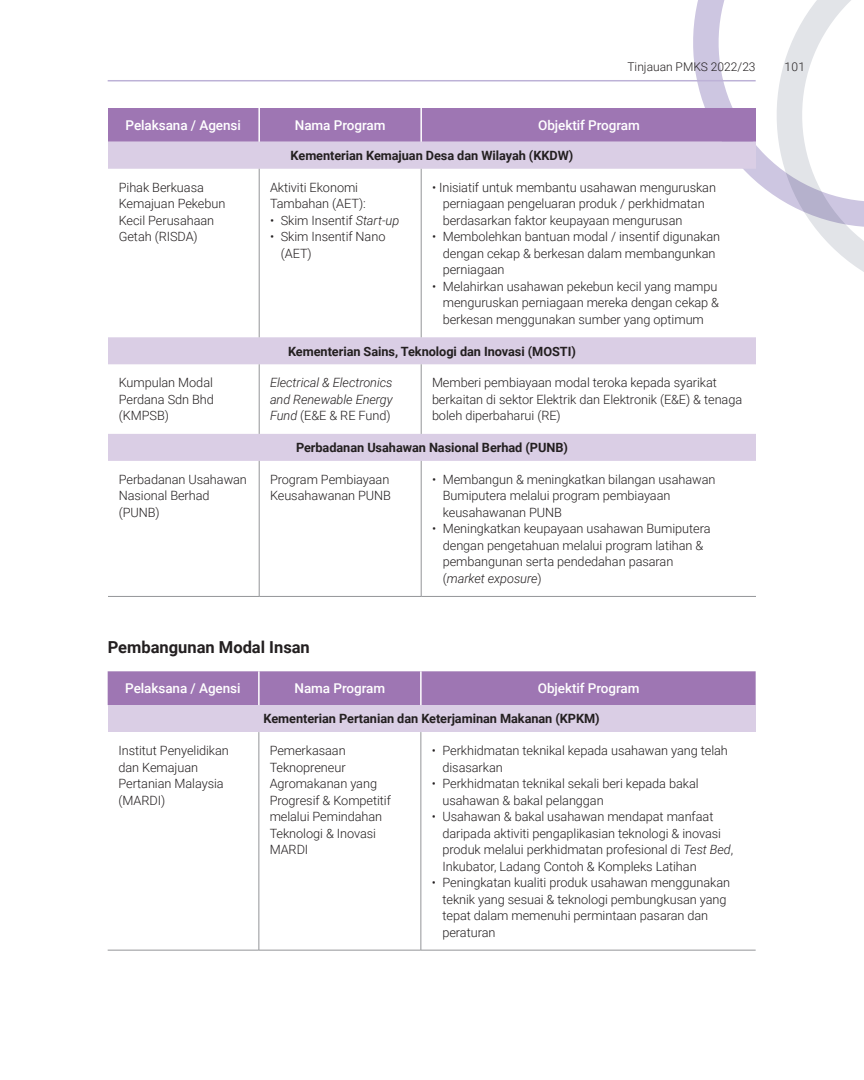
<style>
.page{position:relative;width:864px;height:1080px;background:#fff}
.page>*{position:absolute;margin:0;border:0;box-sizing:border-box;transform-origin:0 0}
.t1{font:700 16.5px "Roboto";color:#231f20}
.t2{font:500 13.5px "Roboto";letter-spacing:-.005em;color:#fff}
.t3{font:300 12.75px/16.5px "Roboto";letter-spacing:-.005em;color:#231f20}
.t4{font:700 12.75px "Roboto";letter-spacing:-.005em;color:#231f20}
.t5{font:italic 300 12.75px/16.5px "Roboto";letter-spacing:-.005em;color:#231f20;text-align:justify}
.t6{font:300 12px "Roboto";color:#231f20}
.s1{font-style:italic}
.s2{font-style:normal}
</style>
<div class="page">
<svg style="left:689px;top:0;width:84px;height:195px"></svg>
<svg style="left:773px;top:0;width:91px;height:272px"></svg>
<hr style="left:108px;top:80px;width:648px;height:1px;background:#bdb2d7">
<div style="left:108px;top:108px;width:648px;height:34px;background:#9e76b3"></div>
<svg style="left:108px;top:142px;width:648px;height:319px"></svg>
<hr style="left:258px;top:108px;width:2px;height:34px;background:#fff">
<hr style="left:420px;top:108px;width:2px;height:34px;background:#fff">
<hr style="left:259px;top:169px;width:1px;height:168px;background:#939598">
<hr style="left:421px;top:169px;width:1px;height:168px;background:#939598">
<hr style="left:259px;top:364px;width:1px;height:70px;background:#939598">
<hr style="left:421px;top:364px;width:1px;height:70px;background:#939598">
<hr style="left:259px;top:461px;width:1px;height:135px;background:#939598">
<hr style="left:421px;top:461px;width:1px;height:135px;background:#939598">
<hr style="left:108px;top:596px;width:151px;height:1px;background:#939598">
<hr style="left:259px;top:596px;width:162px;height:1px;background:#939598">
<hr style="left:421px;top:596px;width:335px;height:1px;background:#939598">
<div style="left:108px;top:671px;width:648px;height:34px;background:#9e76b3"></div>
<div style="left:108px;top:705px;width:648px;height:27px;background:#dacee5"></div>
<hr style="left:258px;top:671px;width:2px;height:34px;background:#fff">
<hr style="left:420px;top:671px;width:2px;height:34px;background:#fff">
<hr style="left:108px;top:950px;width:151px;height:1px;background:#939598">
<hr style="left:259px;top:950px;width:162px;height:1px;background:#939598">
<hr style="left:421px;top:950px;width:335px;height:1px;background:#939598">
<hr style="left:259px;top:732px;width:1px;height:218px;background:#939598">
<hr style="left:421px;top:732px;width:1px;height:218px;background:#939598">
<p class="t6" style="left:627px;top:59px;width:130px">Tinjauan PMKS 2022/23</p>
<p class="t6" style="left:784px;top:59px;width:22px">101</p>
<p class="t2" style="left:126px;top:116px;width:117px">Pelaksana / Agensi</p>
<p class="t2" style="left:295px;top:116px;width:92px">Nama Program</p>
<p class="t2" style="left:538px;top:116px;width:103px">Objektif Program</p>
<p class="t4" style="left:291px;top:147px;width:284px">Kementerian Kemajuan Desa dan Wilayah (KKDW)</p>
<p class="t3" style="left:119px;top:179px;width:108px">Pihak Berkuasa<br>Kemajuan Pekebun<br>Kecil Perusahaan<br>Getah (RISDA)</p>
<p class="t3" style="left:270px;top:179px;width:97px">Aktiviti Ekonomi<br>Tambahan (AET):</p>
<p class="t3" style="left:443px;top:179px;width:275px;text-indent:-11px">• Inisiatif untuk membantu usahawan menguruskan perniagaan pengeluaran produk / perkhidmatan berdasarkan faktor keupayaan mengurusan</p>
<p class="t3" style="left:443px;top:228px;width:279px;text-indent:-11px">• Membolehkan bantuan modal / insentif digunakan dengan cekap &amp; berkesan dalam membangunkan perniagaan</p>
<p class="t3" style="left:443px;top:278px;width:278px;text-indent:-11px">• Melahirkan usahawan pekebun kecil yang mampu menguruskan perniagaan mereka dengan cekap &amp; berkesan menggunakan sumber yang optimum</p>
<p class="t4" style="left:288px;top:342px;width:289px">Kementerian Sains, Teknologi dan Inovasi (MOSTI)</p>
<p class="t3" style="left:270px;top:212px;width:131px">• Skim Insentif <span class="s1">Start-up</span></p>
<p class="t3" style="left:281px;top:228px;width:106px;text-indent:-11px">• Skim Insentif Nano (AET)</p>
<p class="t3" style="left:119px;top:374px;width:97px;text-align:justify">Kumpulan Modal Perdana Sdn Bhd (KMPSB)</p>
<p class="t5" style="left:270px;top:374px;width:124px">Electrical &amp; Electronics and Renewable Energy Fund <span class="s2">(E&amp;E &amp; RE Fund)</span></p>
<p class="t3" style="left:432px;top:374px;width:312px">Memberi pembiayaan modal teroka kepada syarikat berkaitan di sektor Elektrik dan Elektronik (E&amp;E) &amp; tenaga boleh diperbaharui (RE)</p>
<p class="t4" style="left:296px;top:439px;width:273px">Perbadanan Usahawan Nasional Berhad (PUNB)</p>
<p class="t3" style="left:119px;top:471px;width:130px">Perbadanan Usahawan<br>Nasional Berhad (PUNB)</p>
<p class="t3" style="left:270px;top:471px;width:123px">Program Pembiayaan<br>Keusahawanan PUNB</p>
<p class="t3" style="left:443px;top:471px;width:274px;text-indent:-11px">• Membangun &amp; meningkatkan bilangan usahawan<br>Bumiputera melalui program pembiayaan keusahawanan PUNB</p>
<p class="t3" style="left:443px;top:520px;width:269px;text-indent:-11px">• Meningkatkan keupayaan usahawan Bumiputera dengan pengetahuan melalui program latihan &amp; pembangunan serta pendedahan pasaran</p>
<p class="t5" style="left:443px;top:570px;width:100px"><span class="s2">(</span>market exposure<span class="s2">)</span></p>
<p class="t1" style="left:108px;top:636px;width:204px">Pembangunan Modal Insan</p>
<p class="t2" style="left:125px;top:679px;width:117px">Pelaksana / Agensi</p>
<p class="t2" style="left:295px;top:679px;width:92px">Nama Program</p>
<p class="t2" style="left:538px;top:679px;width:103px">Objektif Program</p>
<p class="t4" style="left:264px;top:710px;width:338px">Kementerian Pertanian dan Keterjaminan Makanan (KPKM)</p>
<p class="t3" style="left:118px;top:742px;width:112px">Institut Penyelidikan dan Kemajuan<br>Pertanian Malaysia (MARDI)</p>
<p class="t3" style="left:270px;top:742px;width:123px">Pemerkasaan<br>Teknopreneur<br>Agromakanan yang<br>Progresif &amp; Kompetitif melalui Pemindahan<br>Teknologi &amp; Inovasi<br>MARDI</p>
<p class="t3" style="left:442px;top:742px;width:287px;text-indent:-11px">• Perkhidmatan teknikal kepada usahawan yang telah disasarkan</p>
<p class="t3" style="left:442px;top:775px;width:258px;text-indent:-11px">• Perkhidmatan teknikal sekali beri kepada bakal usahawan &amp; bakal pelanggan</p>
<p class="t3" style="left:442px;top:808px;width:292px;text-indent:-11px">• Usahawan &amp; bakal usahawan mendapat manfaat daripada aktiviti pengaplikasian teknologi &amp; inovasi produk melalui perkhidmatan profesional di <span class="s1">Test Bed</span>, Inkubator, Ladang Contoh &amp; Kompleks Latihan</p>
<p class="t3" style="left:442px;top:874px;width:289px;text-indent:-11px">• Peningkatan kualiti produk usahawan menggunakan teknik yang sesuai &amp; teknologi pembungkusan yang tepat dalam memenuhi permintaan pasaran dan peraturan</p>
</div>
